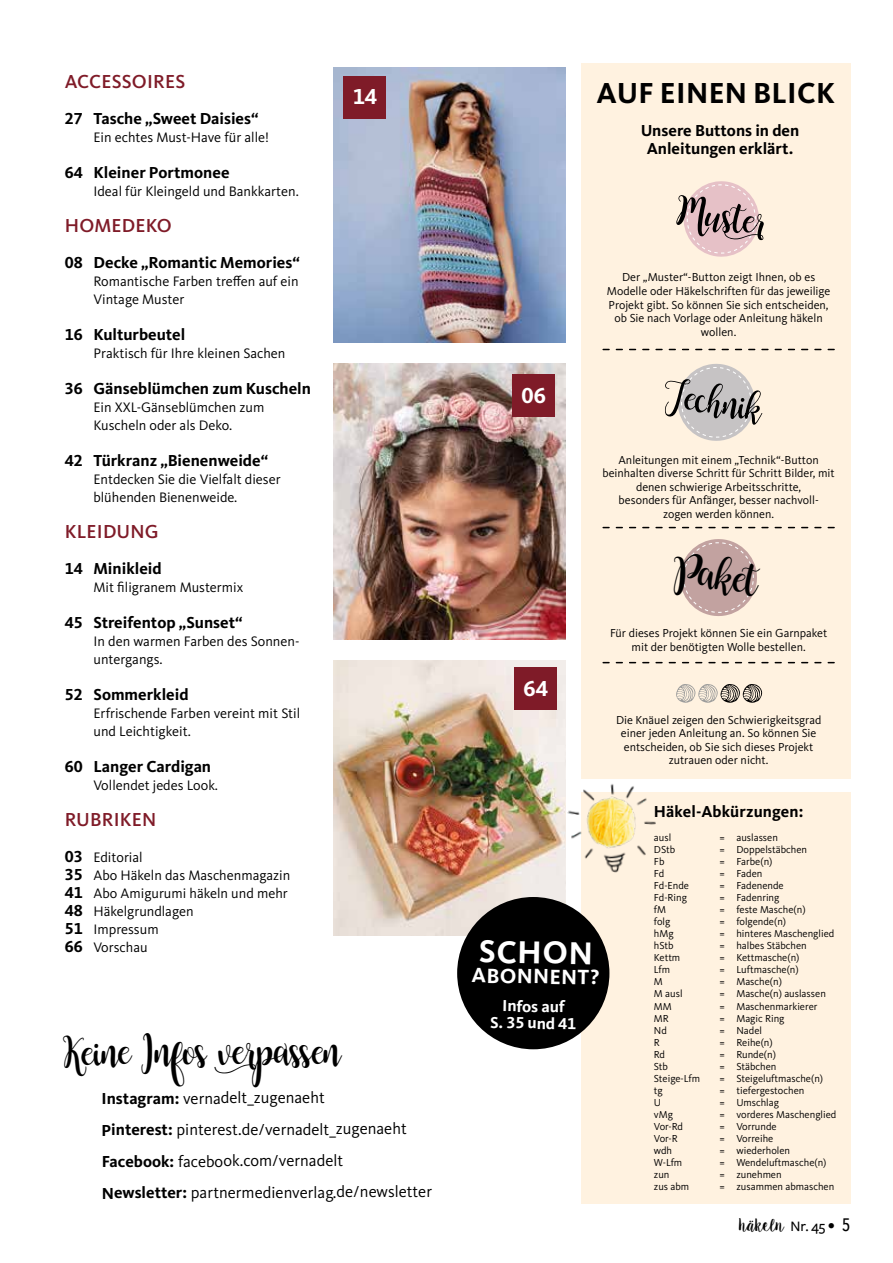
<style>
.page{position:relative;width:893px;height:1263px;background:#fff}
.page>*{position:absolute;margin:0;border:0;box-sizing:border-box;transform-origin:0 0}
.t1{font:36.9px "Buttercup Sample";color:#000}
.t2{font:34.5px "Buttercup Sample";color:#000}
.t3{font:700 32.7px "Kievit OT";color:#fff}
.t4{font:700 30px "Kievit OT";letter-spacing:.01em;color:#000}
.t5{font:700 22.5px "Kievit OT";color:#fff}
.t6{font:700 21.45px "Kievit OT";color:#fff}
.t7{font:500 19.5px "Kievit OT";letter-spacing:.01em;color:#7f1b28}
.t8{font:18px "Sugar Plums";letter-spacing:-.06em;color:#000}
.t9{font:700 16.5px/18px "Kievit OT";color:#000;text-align:center}
.t10{font:16.5px/31.3px "Kievit OT";letter-spacing:-.005em;color:#000}
.t11{font:700 16.5px/16.5px "Kievit OT";color:#fff;text-align:center}
.t12{font:14.25px/18px "Kievit OT";color:#000}
.t13{font:12px/13.5px "Kievit OT";color:#000;text-align:center}
.t14{font:10.5px "Kievit OT";color:#000}
.s1{font-weight:700;font-size:16.5px}
.s2{font-weight:700}
.s3{font-family:"Freight Sans";font-weight:500;font-size:15px}
.s4{font-family:"Meta Pro";font-size:15px}
.s5{font-family:"Avenir Next Condensed";font-weight:500}
</style>
<div class="page">
<div style="left:581px;top:63px;width:269px;height:716px;background:#fff2e0"></div>
<div style="left:581px;top:792px;width:269px;height:411px;background:#fff2e0"></div>
<svg style="left:676px;top:684px;width:86px;height:19px"></svg>
<svg style="left:603px;top:349px;width:231px;height:1px"></svg>
<svg style="left:603px;top:527px;width:231px;height:1px"></svg>
<svg style="left:603px;top:662px;width:231px;height:1px"></svg>
<svg style="left:676px;top:181px;width:88px;height:76px"></svg>
<svg style="left:665px;top:364px;width:97px;height:77px"></svg>
<svg style="left:680px;top:539px;width:77px;height:77px"></svg>
<img style="left:567px;top:784px;width:89px;height:89px">
<img style="left:333px;top:364px;width:233px;height:275px">
<img style="left:333px;top:67px;width:233px;height:276px">
<img style="left:333px;top:660px;width:233px;height:275px">
<div style="left:512px;top:374px;width:43px;height:43px;background:#7f1b28"></div>
<div style="left:514px;top:668px;width:43px;height:42px;background:#7f1b28"></div>
<div style="left:344px;top:76px;width:42px;height:42px;background:#7f1b28"></div>
<div style="left:457px;top:897px;width:152px;height:152px;background:#000;border-radius:50%"></div>
<h3 class="t7" style="left:65px;top:70px;width:122px">ACCESSOIRES</h3>
<h3 class="t9" style="left:65px;top:110px;width:195px">27 Tasche „Sweet Daisies“</h3>
<p class="t12" style="left:93px;top:129px;width:177px">Ein echtes Must-Have für alle!</p>
<h3 class="t9" style="left:65px;top:164px;width:166px">64 Kleiner Portmonee</h3>
<p class="t12" style="left:93px;top:183px;width:207px">Ideal für Kleingeld und Bankkarten.</p>
<h3 class="t7" style="left:65px;top:214px;width:109px">HOMEDEKO</h3>
<h3 class="t9" style="left:65px;top:254px;width:237px">08 Decke „Romantic Memories“</h3>
<p class="t12" style="left:93px;top:273px;width:207px">Romantische Farben treffen auf ein<br>Vintage Muster</p>
<h3 class="t9" style="left:65px;top:326px;width:122px">16 Kulturbeutel</h3>
<p class="t12" style="left:93px;top:345px;width:193px">Praktisch für Ihre kleinen Sachen</p>
<h3 class="t9" style="left:65px;top:380px;width:248px">36 Gänseblümchen zum Kuscheln</h3>
<p class="t12" style="left:93px;top:399px;width:172px">Ein XXL-Gänseblümchen zum<br>Kuscheln oder als Deko.</p>
<h3 class="t9" style="left:65px;top:452px;width:205px">42 Türkranz „Bienenweide“</h3>
<p class="t12" style="left:93px;top:471px;width:189px">Entdecken Sie die Vielfalt dieser blühenden Bienenweide.</p>
<h3 class="t7" style="left:65px;top:520px;width:95px">KLEIDUNG</h3>
<h3 class="t9" style="left:65px;top:560px;width:99px">14 Minikleid</h3>
<p class="t12" style="left:93px;top:579px;width:151px">Mit filigranem Mustermix</p>
<h3 class="t9" style="left:65px;top:614px;width:179px">45 Streifentop „Sunset“</h3>
<p class="t12" style="left:93px;top:633px;width:207px">In den warmen Farben des Sonnen&shy;untergangs.</p>
<h3 class="t9" style="left:65px;top:686px;width:125px">52 Sommerkleid</h3>
<p class="t12" style="left:93px;top:705px;width:208px">Erfrischende Farben vereint mit Stil und Leichtigkeit.</p>
<h3 class="t9" style="left:65px;top:758px;width:148px">60 Langer Cardigan</h3>
<p class="t12" style="left:93px;top:777px;width:126px">Vollendet jedes Look.</p>
<h3 class="t7" style="left:65px;top:808px;width:93px">RUBRIKEN</h3>
<p class="t12" style="left:65px;top:849px;width:227px"><span class="s1">03</span> Editorial<br><span class="s1">35</span> Abo Häkeln das Maschenmagazin<br><span class="s1">41</span> Abo Amigurumi häkeln und mehr<br><span class="s1">48</span> Häkelgrundlagen<br><span class="s1">51</span> Impressum<br><span class="s1">66</span> Vorschau</p>
<h3 class="t5" style="left:353px;top:84px;width:26px">14</h3>
<h2 class="t2" style="left:64px;top:1034px;width:278px">Keine Infos verpassen</h2>
<h3 class="t10" style="left:102px;top:1082px;width:332px"><span class="s2">Instagram:</span> vernadelt_zugenaeht<br><span class="s2">Pinterest:</span> pinterest.de/vernadelt_zugenaeht <span class="s2">Facebook:</span> facebook.com/vernadelt <span class="s2">Newsletter:</span> partnermedienverlag.de/newsletter</h3>
<h3 class="t4" style="left:597px;top:76px;width:240px">AUF EINEN BLICK</h3>
<h3 class="t9" style="left:641px;top:122px;width:160px">Unsere Buttons in den<br>Anleitungen erklärt.</h3>
<h3 class="t5" style="left:521px;top:382px;width:26px">06</h3>
<h3 class="t5" style="left:523px;top:675px;width:26px">64</h3>
<p class="t13" style="left:607px;top:271px;width:225px">Der „Muster“-Button zeigt Ihnen, ob es Modelle oder Häkelschriften für das jeweilige Projekt gibt. So können Sie sich entscheiden, ob Sie nach Vorlage oder Anleitung häkeln wollen.</p>
<p class="t13" style="left:602px;top:453px;width:234px">Anleitungen mit einem „Technik“-Button beinhalten diverse Schritt für Schritt Bilder, mit denen schwierige Arbeitsschritte,<br>besonders für Anfänger, besser nachvoll&shy;zogen werden können.</p>
<h1 class="t1" style="left:677px;top:551px;width:85px;rotate:8deg">Paket</h1>
<p class="t13" style="left:610px;top:627px;width:219px">Für dieses Projekt können Sie ein Garnpaket mit der benötigten Wolle bestellen.</p>
<p class="t13" style="left:616px;top:713px;width:207px">Die Knäuel zeigen den Schwierigkeitsgrad einer jeden Anleitung an. So können Sie entscheiden, ob Sie sich dieses Projekt zutrauen oder nicht.</p>
<h3 class="t3" style="left:479px;top:932px;width:115px;rotate:1deg">SCHON</h3>
<h3 class="t6" style="left:472px;top:963px;width:129px;rotate:1deg">ABONNENT?</h3>
<h3 class="t11" style="left:491px;top:997px;width:88px;rotate:1deg">Infos auf<br>S. 35 und 41</h3>
<h3 class="t9" style="left:654px;top:802px;width:151px">Häkel-Abkürzungen:</h3>
<p class="t14" style="left:654px;top:832px;width:19px">ausl</p>
<p class="t14" style="left:720px;top:832px;width:60px">= auslassen</p>
<p class="t14" style="left:654px;top:844px;width:23px">DStb</p>
<p class="t14" style="left:720px;top:844px;width:89px">= Doppelstäbchen</p>
<p class="t14" style="left:654px;top:856px;width:12px">Fb</p>
<p class="t14" style="left:720px;top:856px;width:54px">= Farbe(n)</p>
<p class="t14" style="left:654px;top:868px;width:12px">Fd</p>
<p class="t14" style="left:720px;top:868px;width:44px">= Faden</p>
<p class="t14" style="left:654px;top:880px;width:37px">Fd-Ende</p>
<p class="t14" style="left:720px;top:880px;width:65px">= Fadenende</p>
<p class="t14" style="left:654px;top:892px;width:35px">Fd-Ring</p>
<p class="t14" style="left:720px;top:892px;width:61px">= Fadenring</p>
<p class="t14" style="left:654px;top:904px;width:14px">fM</p>
<p class="t14" style="left:720px;top:904px;width:87px">= feste Masche(n)</p>
<p class="t14" style="left:654px;top:916px;width:18px">folg</p>
<p class="t14" style="left:720px;top:916px;width:68px">= folgende(n)</p>
<p class="t14" style="left:654px;top:928px;width:21px">hMg</p>
<p class="t14" style="left:720px;top:928px;width:116px">= hinteres Maschenglied</p>
<p class="t14" style="left:654px;top:940px;width:21px">hStb</p>
<p class="t14" style="left:720px;top:940px;width:88px">= halbes Stäbchen</p>
<p class="t14" style="left:654px;top:952px;width:28px">Kettm</p>
<p class="t14" style="left:720px;top:952px;width:81px">= Kettmasche(n)</p>
<p class="t14" style="left:654px;top:964px;width:18px">Lfm</p>
<p class="t14" style="left:720px;top:964px;width:80px">= Luftmasche(n)</p>
<p class="t14" style="left:654px;top:976px;width:10px">M</p>
<p class="t14" style="left:720px;top:976px;width:64px">= Masche(n)</p>
<p class="t14" style="left:654px;top:988px;width:30px">M ausl</p>
<p class="t14" style="left:720px;top:988px;width:107px">= Masche(n) auslassen</p>
<p class="t14" style="left:654px;top:1000px;width:19px">MM</p>
<p class="t14" style="left:720px;top:1000px;width:99px">= Maschenmarkierer</p>
<p class="t14" style="left:654px;top:1012px;width:16px">MR</p>
<p class="t14" style="left:720px;top:1012px;width:66px">= Magic Ring</p>
<p class="t14" style="left:654px;top:1024px;width:14px">Nd</p>
<p class="t14" style="left:720px;top:1024px;width:44px">= Nadel</p>
<p class="t14" style="left:654px;top:1036px;width:7px">R</p>
<p class="t14" style="left:720px;top:1036px;width:54px">= Reihe(n)</p>
<p class="t14" style="left:654px;top:1048px;width:13px">Rd</p>
<p class="t14" style="left:720px;top:1048px;width:58px">= Runde(n)</p>
<p class="t14" style="left:654px;top:1060px;width:16px">Stb</p>
<p class="t14" style="left:720px;top:1060px;width:58px">= Stäbchen</p>
<p class="t14" style="left:654px;top:1072px;width:48px">Steige-Lfm</p>
<p class="t14" style="left:720px;top:1072px;width:105px">= Steigeluftmasche(n)</p>
<p class="t14" style="left:654px;top:1084px;width:10px">tg</p>
<p class="t14" style="left:720px;top:1084px;width:86px">= tiefergestochen</p>
<p class="t14" style="left:654px;top:1096px;width:9px">U</p>
<p class="t14" style="left:720px;top:1096px;width:61px">= Umschlag</p>
<p class="t14" style="left:654px;top:1108px;width:21px">vMg</p>
<p class="t14" style="left:720px;top:1108px;width:118px">= vorderes Maschenglied</p>
<p class="t14" style="left:654px;top:1120px;width:31px">Vor-Rd</p>
<p class="t14" style="left:720px;top:1120px;width:58px">= Vorrunde</p>
<p class="t14" style="left:654px;top:1132px;width:25px">Vor-R</p>
<p class="t14" style="left:720px;top:1132px;width:55px">= Vorreihe</p>
<p class="t14" style="left:654px;top:1144px;width:20px">wdh</p>
<p class="t14" style="left:720px;top:1144px;width:72px">= wiederholen</p>
<p class="t14" style="left:654px;top:1156px;width:30px">W-Lfm</p>
<p class="t14" style="left:720px;top:1156px;width:108px">= Wendeluftmasche(n)</p>
<p class="t14" style="left:654px;top:1168px;width:17px">zun</p>
<p class="t14" style="left:720px;top:1168px;width:63px">= zunehmen</p>
<p class="t14" style="left:654px;top:1180px;width:37px">zus abm</p>
<p class="t14" style="left:720px;top:1180px;width:116px">= zusammen abmaschen</p>
<h3 class="t8" style="left:739px;top:1214px;width:113px">häkeln <span class="s3">Nr. 45</span> <span class="s4">•</span> <span class="s5">5</span></h3>
</div>
